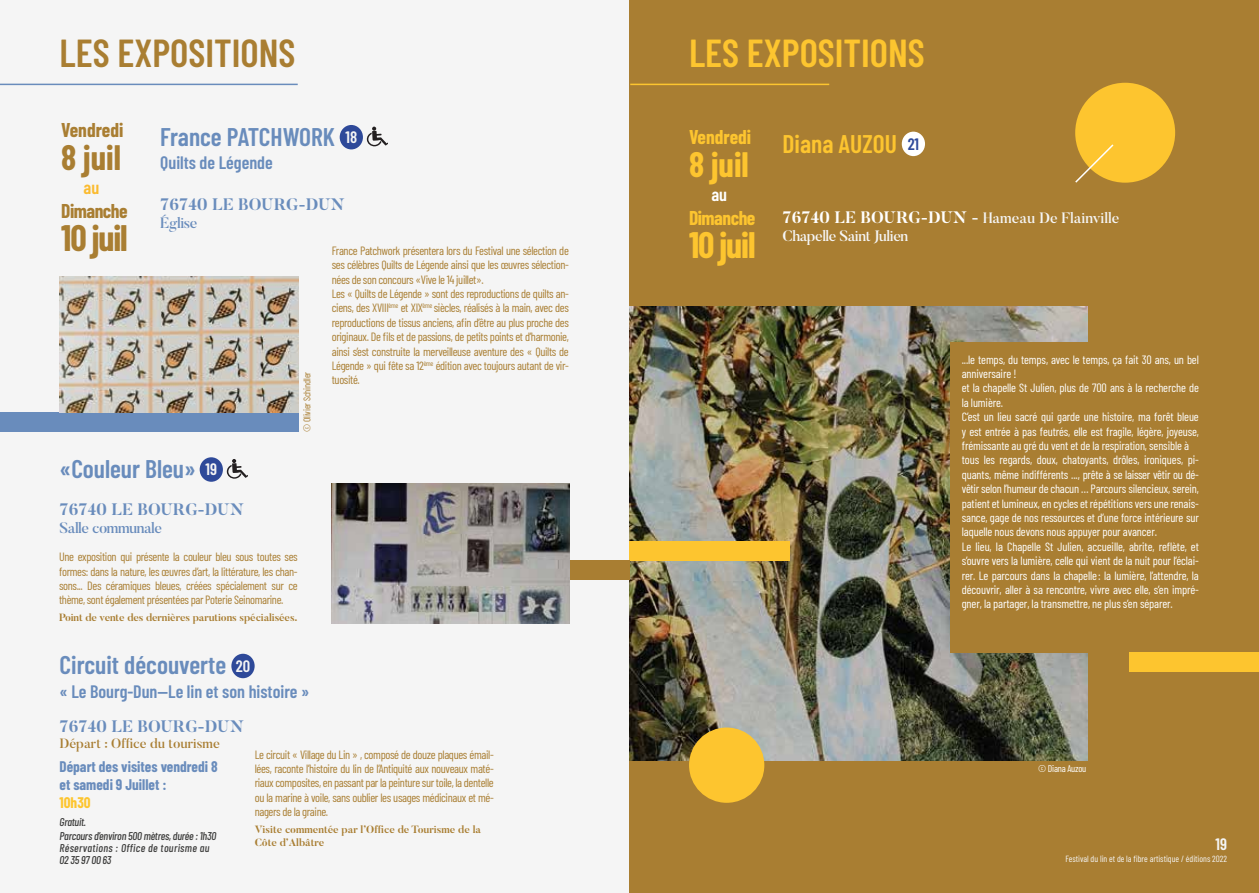
<style>
.page{position:relative;width:1259px;height:893px;background:#fff}
.page>*{position:absolute;margin:0;border:0;box-sizing:border-box;transform-origin:0 0}
.t1{font:600 39px "Barlow Condensed";color:#a97e32}
.t2{font:600 39px "Barlow Condensed";color:#fdc52f}
.t3{font:700 36px "Barlow Condensed";letter-spacing:-.03em;color:#a97e32}
.t4{font:700 36px "Barlow Condensed";letter-spacing:-.03em;color:#fdc52f}
.t5{font:700 34.5px "Barlow Condensed";color:#a97e32}
.t6{font:700 34.5px "Barlow Condensed";color:#fdc52f}
.t7{font:600 25.5px "Barlow Condensed";color:#698cbc}
.t8{font:600 25.5px "Barlow Condensed";color:#fdc52f}
.t9{font:700 19.5px "Barlow Condensed";color:#a97e32}
.t10{font:700 19.5px "Barlow Condensed";letter-spacing:-.025em;color:#a97e32}
.t11{font:700 19.5px "Barlow Condensed";color:#fdc52f}
.t12{font:700 19.5px "Barlow Condensed";letter-spacing:-.025em;color:#fdc52f}
.t13{font:600 18px "Barlow Condensed";color:#698cbc}
.t14{font:600 18px "Barlow Condensed";color:#fbbb30}
.t15{font:600 18px "Barlow Condensed";color:#fff}
.t16{font:700 16.5px "Butler";color:#698cbc}
.t17{font:600 16.5px "Barlow Condensed";color:#f5f5f5}
.t18{font:600 16.5px "Barlow Condensed";color:#2e4999}
.t19{font:500 15px/18px "Butler";letter-spacing:-.03em;color:#f5f5f5}
.t20{font:700 15px/18px "Barlow Condensed";color:#698cbc}
.t21{font:500 15px "Butler";letter-spacing:-.03em;color:#698cbc}
.t22{font:700 15px "Barlow Condensed";color:#fdc52f}
.t23{font:500 13.5px "Butler";color:#a97e32}
.t24{font:12px/14.4px "Barlow Condensed";letter-spacing:-.03em;color:#a97e32;text-align:justify}
.t25{font:12px/14.4px "Barlow Condensed";letter-spacing:-.01em;color:#fff}
.t26{font:italic 500 11.25px/13.5px "Barlow Condensed";letter-spacing:-.02em;color:#3c3c3b}
.t27{font:italic 500 11.25px/12px "Barlow Condensed";letter-spacing:.03em;color:#3c3c3b}
.t28{font:700 10.5px/13.5px "Butler";letter-spacing:-.01em;color:#a97e32}
.t29{font:9.75px "Barlow Condensed";letter-spacing:-.02em;color:#a97e32}
.t30{font:9.75px "Barlow Condensed";letter-spacing:-.02em;color:#fff}
.t31{font:9px "Barlow Condensed";color:#f5f5f5}
.s1{font-weight:700;font-size:16.5px;color:#fff}
.s2{font-weight:700;font-size:16.5px}
</style>
<div class="page">
<div style="left:332px;top:243px;width:237px;height:150px;background:#f5f5f5"></div>
<div style="left:59px;top:549px;width:239px;height:91px;background:#f5f5f5"></div>
<hr style="left:0;top:84px;width:298px;height:1px;background:#698cbc">
<div style="left:0;top:413px;width:299px;height:19px;background:#698cbc"></div>
<img style="left:59px;top:277px;width:240px;height:136px">
<img style="left:332px;top:484px;width:238px;height:139px">
<div style="left:629px;top:0;width:630px;height:893px;background:#a97e32"></div>
<div style="left:1075px;top:83px;width:100px;height:100px;background:#fdc52f;border-radius:50%"></div>
<svg style="left:1075px;top:143px;width:40px;height:40px"></svg>
<div style="left:1130px;top:653px;width:129px;height:19px;background:#fdc52f"></div>
<hr style="left:630px;top:84px;width:199px;height:1px;background:#fdc52f">
<img style="left:629px;top:306px;width:458px;height:454px">
<div style="left:949px;top:342px;width:142px;height:311px;background:#a97e32"></div>
<div style="left:689px;top:727px;width:75px;height:76px;background:#fdc52f;border-radius:50%"></div>
<div style="left:629px;top:541px;width:161px;height:19px;background:#fdc52f"></div>
<div style="left:570px;top:560px;width:59px;height:19px;background:#a97e32"></div>
<svg style="left:367px;top:127px;width:21px;height:20px"></svg>
<div style="left:340px;top:125px;width:23px;height:24px;background:#2e4999;border-radius:50%"></div>
<svg style="left:227px;top:459px;width:21px;height:20px"></svg>
<div style="left:200px;top:457px;width:23px;height:25px;background:#2e4999;border-radius:50%"></div>
<div style="left:231px;top:654px;width:24px;height:24px;background:#2e4999;border-radius:50%"></div>
<div style="left:901px;top:132px;width:24px;height:24px;background:#fff;border-radius:50%"></div>
<h1 class="t1" style="left:60px;top:25px;width:237px">LES EXPOSITIONS</h1>
<h3 class="t9" style="left:61px;top:116px;width:64px">Vendredi</h3>
<h3 class="t5" style="left:61px;top:133px;width:61px">8 juil</h3>
<h3 class="t10" style="left:61px;top:197px;width:68px">Dimanche</h3>
<h2 class="t3" style="left:61px;top:213px;width:68px">10 juil</h2>
<h3 class="t14" style="left:84px;top:175px;width:17px">au</h3>
<h3 class="t7" style="left:160px;top:119px;width:176px">France PATCHWORK</h3>
<h3 class="t13" style="left:160px;top:149px;width:114px">Quilts de Légende</h3>
<h3 class="t16" style="left:160px;top:193px;width:186px">76740 LE BOURG-DUN</h3>
<p class="t21" style="left:160px;top:213px;width:39px">Église</p>
<h3 class="t17" style="left:345px;top:125px;width:13px">18</h3>
<p class="t29" style="left:300px;top:432px;width:62px;rotate:-90deg">© Olivier Schindler</p>
<p class="t24" style="left:332px;top:242px;width:239px;text-align:left">France Patchwork présentera lors du Festival une sélection de ses célèbres Quilts de Légende ainsi que les œuvres sélection&shy;nées de son concours «Vive le 14 juillet».<br>Les « Quilts de Légende » sont des reproductions de quilts an&shy;ciens, des XVIII<sup>ème</sup> et XIX<sup>ème</sup> siècles, réalisés à la main, avec des reproductions de tissus anciens, afin d’être au plus proche des originaux. De fils et de passions, de petits points et d’harmonie, ainsi s’est construite la merveilleuse aventure des « Quilts de Légende » qui fête sa 12<sup>ème</sup> édition avec toujours autant de vir&shy;tuosité.</p>
<h3 class="t7" style="left:60px;top:450px;width:138px">«Couleur Bleu»</h3>
<h3 class="t16" style="left:60px;top:499px;width:186px">76740 LE BOURG-DUN</h3>
<p class="t21" style="left:60px;top:518px;width:104px">Salle communale</p>
<h3 class="t17" style="left:205px;top:458px;width:13px">19</h3>
<p class="t24" style="left:59px;top:549px;width:240px">Une exposition qui présente la couleur bleu sous toutes ses formes: dans la nature, les œuvres d’art, la littérature, les chan&shy;sons... Des céramiques bleues, créées spécialement sur ce thème, sont également présentées par Poterie Seinomarine.</p>
<p class="t28" style="left:59px;top:611px;width:240px">Point de vente des dernières parutions spécialisées.</p>
<h3 class="t7" style="left:60px;top:646px;width:168px">Circuit découverte</h3>
<h3 class="t13" style="left:60px;top:678px;width:251px">« Le Bourg-Dun—Le lin et son histoire »</h3>
<h3 class="t16" style="left:60px;top:716px;width:186px">76740 LE BOURG-DUN</h3>
<p class="t23" style="left:60px;top:735px;width:162px">Départ : Office du tourisme</p>
<h3 class="t17" style="left:236px;top:654px;width:16px">20</h3>
<p class="t24" style="left:255px;top:746px;width:241px">Le circuit « Village du Lin » , composé de douze plaques émail&shy;lées, raconte l’histoire du lin de l’Antiquité aux nouveaux maté&shy;riaux composites, en passant par la peinture sur toile, la dentelle ou la marine à voile, sans oublier les usages médicinaux et mé&shy;nagers de la graine.</p>
<p class="t28" style="left:255px;top:822px;width:228px">Visite commentée par l’Office de Tourisme de la<br>Côte d’Albâtre</p>
<p class="t20" style="left:60px;top:757px;width:160px">Départ des visites vendredi 8 et samedi 9 Juillet :</p>
<p class="t22" style="left:60px;top:792px;width:33px">10h30</p>
<p class="t26" style="left:60px;top:814px;width:158px">Gratuit.<br>Parcours d’environ 500 mètres, durée : 1h30</p>
<p class="t27" style="left:60px;top:841px;width:151px">Réservations : Office de tourisme au<br>02 35 97 00 63</p>
<h1 class="t2" style="left:689px;top:25px;width:237px">LES EXPOSITIONS</h1>
<h3 class="t11" style="left:689px;top:123px;width:64px">Vendredi</h3>
<h3 class="t6" style="left:689px;top:140px;width:61px">8 juil</h3>
<h3 class="t12" style="left:689px;top:204px;width:68px">Dimanche</h3>
<h2 class="t4" style="left:689px;top:220px;width:68px">10 juil</h2>
<h3 class="t15" style="left:711px;top:182px;width:17px">au</h3>
<h3 class="t8" style="left:782px;top:126px;width:116px">Diana AUZOU</h3>
<h3 class="t18" style="left:908px;top:132px;width:13px">21</h3>
<p class="t19" style="left:782px;top:209px;width:338px"><span class="s1">76740 LE BOURG-DUN</span> <span class="s2">-</span> Hameau De Flainville<br>Chapelle Saint Julien</p>
<p class="t25" style="left:961px;top:351px;width:239px">...le temps, du temps, avec le temps, ça fait 30 ans, un bel anniversaire !<br>et la chapelle St Julien, plus de 700 ans à la recherche de la lumière.<br>C’est un lieu sacré qui garde une histoire, ma forêt bleue y est entrée à pas feutrés, elle est fragile, légère, joyeuse, frémissante au gré du vent et de la respiration, sensible à tous les regards, doux, chatoyants, drôles, ironiques, pi&shy;quants, même indifférents ..., prête à se laisser vêtir ou dé&shy;vêtir selon l’humeur de chacun … Parcours silencieux, serein, patient et lumineux, en cycles et répétitions vers une renais&shy;sance, gage de nos ressources et d’une force intérieure sur laquelle nous devons nous appuyer pour avancer.<br>Le lieu, la Chapelle St Julien, accueille, abrite, reflète, et s’ouvre vers la lumière, celle qui vient de la nuit pour l’éclai&shy;rer. Le parcours dans la chapelle : la lumière, l’attendre, la découvrir, aller à sa rencontre, vivre avec elle, s’en impré&shy;gner, la partager, la transmettre, ne plus s’en séparer.</p>
<p class="t30" style="left:1038px;top:761px;width:50px">© Diana Auzou</p>
<h3 class="t17" style="left:1215px;top:832px;width:13px">19</h3>
<p class="t31" style="left:1065px;top:853px;width:163px">Festival du lin et de la fibre artistique / éditions 2022</p>
</div>
